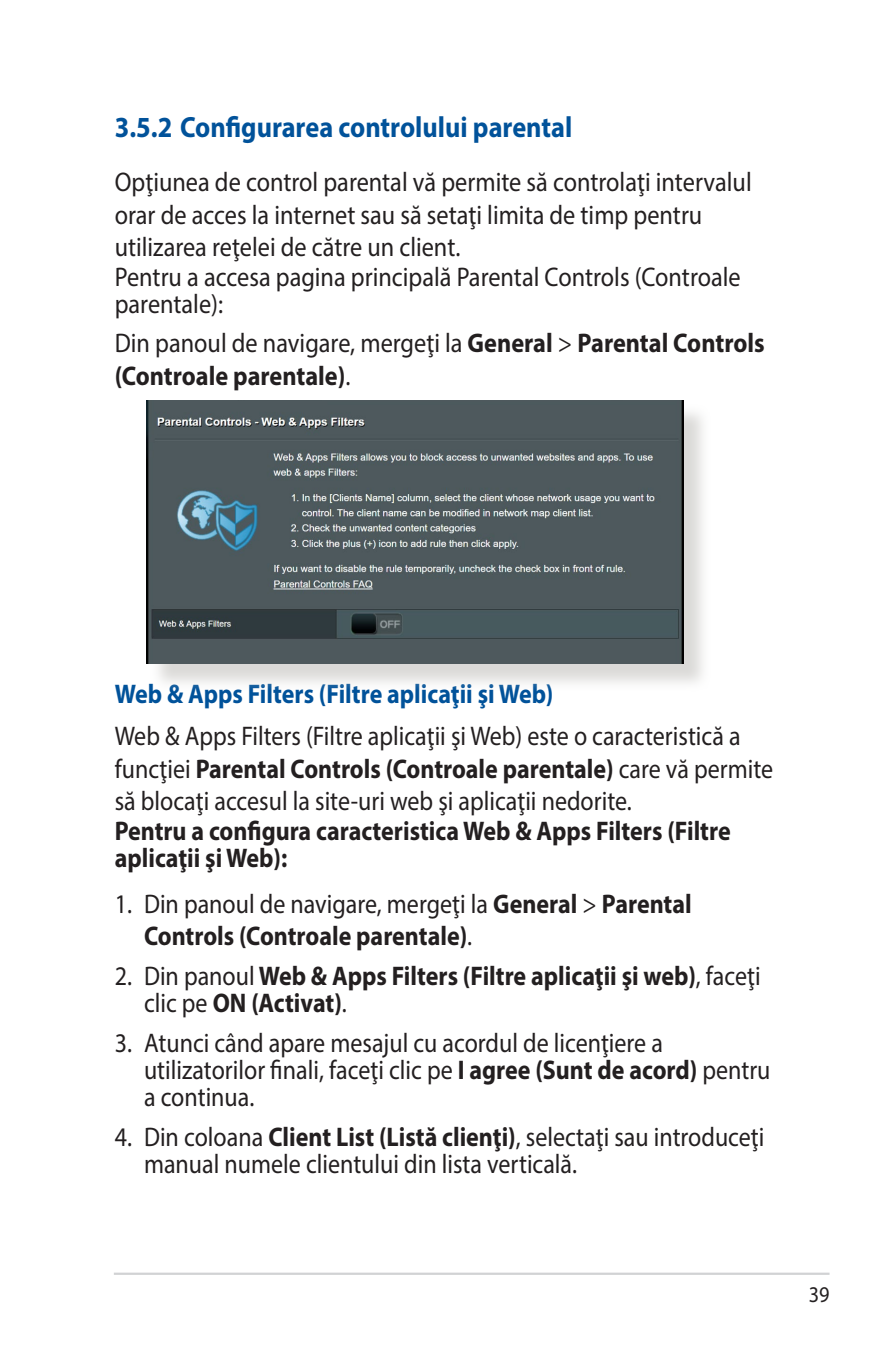
<style>
.page{position:relative;width:893px;height:1346px;background:#fff}
.page>*{position:absolute;margin:0;border:0;box-sizing:border-box;transform-origin:0 0}
.t1{font:700 29.25px "Myriad Pro";color:#01529a;scale:.9 1}
.t2{font:27px/27px "Myriad Pro";color:#231f20;scale:.89 1}
.t3{font:27px/31.7px "Myriad Pro";color:#231f20;scale:.9 1}
.t4{font:700 27px/27px "Myriad Pro";color:#231f20;scale:.89 1}
.t5{font:700 27px "Myriad Pro";color:#01529a;scale:.89 1}
.t6{font:700 27px "Myriad Pro";color:#231f20;scale:.9 1}
.t7{font:22.5px "Myriad Pro";color:#231f20;scale:.9 1}
.s1{font-weight:700}
.s2{font-weight:400}
</style>
<div class="page">
<hr style="left:114px;top:1272px;width:715px;height:3px;background:#d1d2d4">
<div style="left:150px;top:403px;width:561px;height:289px;background:#cfcecb;opacity:.75"></div>
<img style="left:147px;top:400px;width:536px;height:263px">
<p class="t1" style="left:115px;top:108px;width:510px">3.5.2 Configurarea controlului parental</p>
<p class="t3" style="left:115px;top:166px;width:709px">Opţiunea de control parental vă permite să controlaţi intervalul orar de acces la internet sau să setaţi limita de timp pentru utilizarea reţelei de către un client.<br>Pentru a accesa pagina principală Parental Controls (Controale</p>
<p class="t3" style="left:115px;top:285px;width:724px;line-height:38.7px">parentale):<br>Din panoul de navigare, mergeţi la <span class="s1">General</span> &gt; <span class="s1">Parental Controls</span></p>
<p class="t6" style="left:115px;top:358px;width:263px">(Controale parentale)<span class="s2">.</span></p>
<p class="t5" style="left:115px;top:677px;width:494px">Web &amp; Apps Filters (Filtre aplicaţii şi Web)</p>
<p class="t2" style="left:115px;top:720px;width:741px;line-height:32.4px">Web &amp; Apps Filters (Filtre aplicaţii şi Web) este o caracteristică a funcţiei <span class="s1">Parental Controls (Controale parentale)</span> care vă permite să blocaţi accesul la site-uri web şi aplicaţii nedorite.</p>
<p class="t4" style="left:115px;top:817px;width:694px">Pentru a configura caracteristica Web &amp; Apps Filters (Filtre aplicaţii şi Web):</p>
<p class="t4" style="left:144px;top:886px;width:617px;line-height:32.4px;text-indent:-29px"><span class="s2">1. Din panoul de navigare, mergeţi la</span> General <span class="s2">&gt;</span> Parental<br>Controls (Controale parentale)<span class="s2">.</span></p>
<p class="t4" style="left:144px;top:961px;width:694px;text-indent:-29px"><span class="s2">2. Din panoul</span> Web &amp; Apps Filters (Filtre aplicaţii şi web)<span class="s2">, faceţi clic pe</span> ON (Activat)<span class="s2">.</span></p>
<p class="t2" style="left:144px;top:1028px;width:705px;text-indent:-29px">3. Atunci când apare mesajul cu acordul de licenţiere a utilizatorilor finali, faceţi clic pe <span class="s1">I agree (Sunt de acord)</span> pentru a continua.</p>
<p class="t2" style="left:144px;top:1122px;width:699px;text-indent:-29px">4. Din coloana <span class="s1">Client List (Listă clienţi)</span>, selectaţi sau introduceţi manual numele clientului din lista verticală.</p>
<p class="t7" style="left:809px;top:1281px;width:25px">39</p>
</div>
